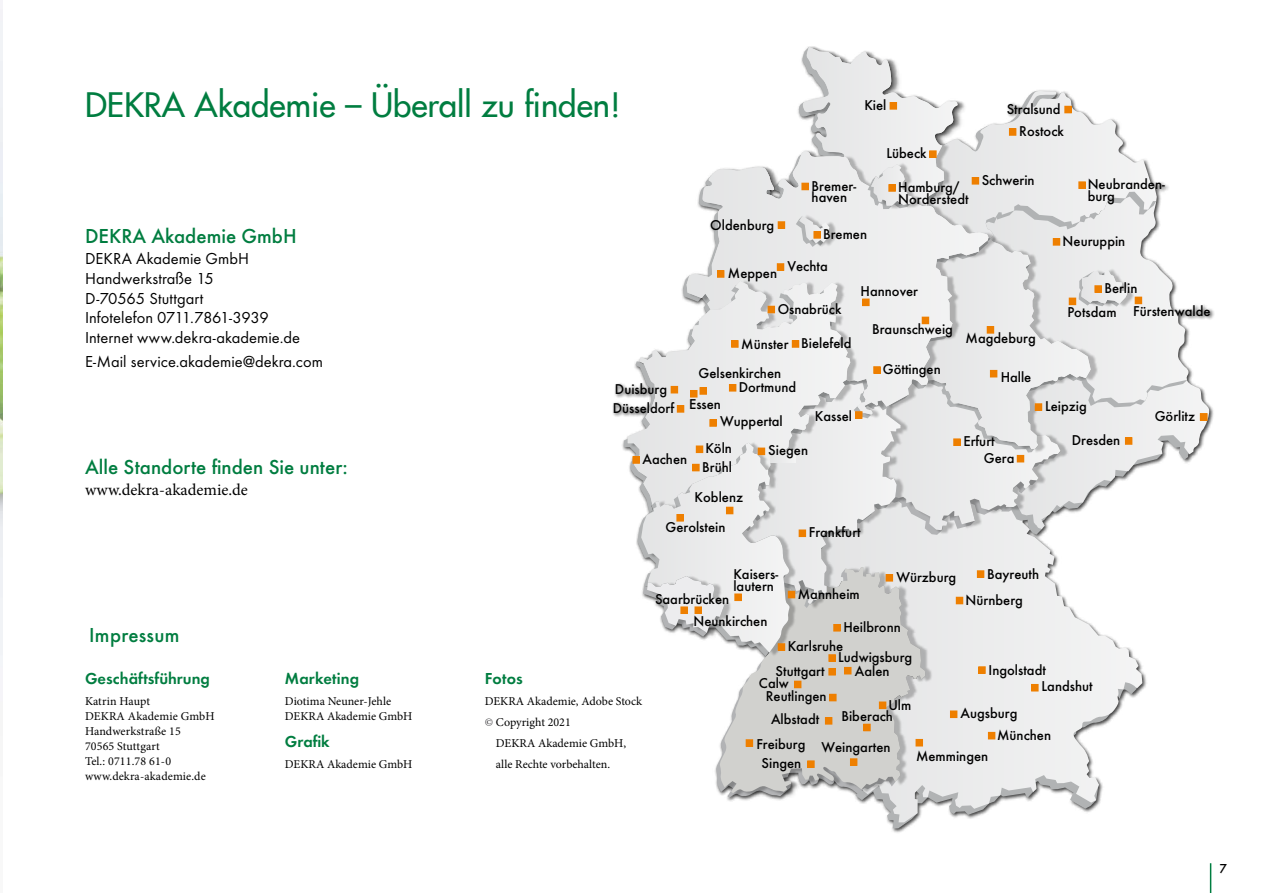
<style>
.page{position:relative;width:1263px;height:893px;background:#fff}
.page>*{position:absolute;margin:0;border:0;box-sizing:border-box;transform-origin:0 0}
.t1{font:500 33px "Futura Com";color:#007d40}
.t2{font:500 21px "Futura TOT";color:#007d40}
.t3{font:16.5px/19.8px "Futura TOT Boo";letter-spacing:.005em;color:#000}
.t4{font:16.5px "Futura TOT Dem";color:#007d40}
.t5{font:16.5px "Minion Pro";color:#000}
.t6{font:500 14.85px/11.7px "Futura TOT";color:#000}
.t7{font:500 13.5px "Futura TOT";color:#000}
.t8{font:12px/15px "Minion Pro";color:#000}
.s1{color:#3e3d40}
</style>
<div class="page">
<img style="left:0;top:0;width:2px;height:702px">
<hr style="left:1210px;top:863px;width:1px;height:30px;background:#007d40">
<svg style="left:855px;top:798px;width:246px;height:24px"></svg>
<svg style="left:628px;top:385px;width:5px;height:92px"></svg>
<svg style="left:633px;top:47px;width:577px;height:751px"></svg>
<div style="left:1078px;top:181px;width:8px;height:8px;border:1px solid #ee7f00"></div>
<div style="left:1009px;top:129px;width:7px;height:6px;background:#ee7f00"></div>
<div style="left:1009px;top:128px;width:7px;height:8px;border:1px solid #ee7f00"></div>
<div style="left:1053px;top:239px;width:7px;height:6px;background:#ee7f00"></div>
<div style="left:1053px;top:238px;width:7px;height:8px;border:1px solid #ee7f00"></div>
<div style="left:788px;top:591px;width:7px;height:7px;background:#ee7f00"></div>
<h1 class="t1" style="left:85px;top:80px;width:537px">DEKRA Akademie – Überall zu finden!</h1>
<p class="t6" style="left:864px;top:99px;width:24px">Kiel</p>
<p class="t6" style="left:811px;top:180px;width:46px">Bremer&shy;haven</p>
<p class="t6" style="left:886px;top:147px;width:42px">Lübeck</p>
<p class="t6" style="left:898px;top:181px;width:72px">Hamburg/<br>Norderstedt</p>
<p class="t6" style="left:1007px;top:103px;width:55px">Stralsund</p>
<p class="t6" style="left:1019px;top:125px;width:46px">Rostock</p>
<p class="t6" style="left:982px;top:174px;width:54px">Schwerin</p>
<p class="t6" style="left:1088px;top:178px;width:79px">Neubranden&shy;burg</p>
<h2 class="t2" style="left:85px;top:224px;width:213px">DEKRA Akademie GmbH</h2>
<p class="t3" style="left:85px;top:248px;width:216px">DEKRA Akademie GmbH<br>Handwerkstraße 15<br>D-70565 Stuttgart<br>Infotelefon 0711.7861-3939<br>Internet www.dekra-akademie.de</p>
<p class="t3" style="left:85px;top:352px;width:239px">E-Mail service.akademie@dekra.com</p>
<h2 class="t2" style="left:85px;top:455px;width:264px">Alle Standorte finden Sie unter:</h2>
<p class="t5" style="left:85px;top:479px;width:164px">www.dekra-akademie.de</p>
<h2 class="t2" style="left:89px;top:623px;width:92px">Impressum</h2>
<p class="t4" style="left:85px;top:669px;width:126px">Geschäftsführung</p>
<p class="t8" style="left:85px;top:694px;width:131px">Katrin Haupt<br>DEKRA Akademie GmbH<br>Handwerkstraße 15<br>70565 Stuttgart<br>Tel.: 0711.78 61-0 www.dekra-akademie.de</p>
<p class="t4" style="left:285px;top:669px;width:76px">Marketing</p>
<p class="t8" style="left:285px;top:694px;width:129px">Diotima Neuner-Jehle<br>DEKRA Akademie GmbH</p>
<p class="t4" style="left:285px;top:732px;width:46px">Grafik</p>
<p class="t8" style="left:285px;top:757px;width:129px">DEKRA Akademie GmbH</p>
<p class="t6" style="left:710px;top:219px;width:66px">Oldenburg</p>
<p class="t6" style="left:728px;top:267px;width:51px">Meppen</p>
<p class="t6" style="left:823px;top:228px;width:46px">Bremen</p>
<p class="t6" style="left:787px;top:260px;width:42px">Vechta</p>
<p class="t6" style="left:778px;top:303px;width:65px">Osnabrück</p>
<p class="t6" style="left:741px;top:337px;width:112px">Münster Bielefeld</p>
<p class="t6" style="left:699px;top:367px;width:84px">Gelsenkirchen</p>
<p class="t6" style="left:615px;top:383px;width:54px">Duisburg</p>
<p class="t6" style="left:739px;top:381px;width:59px">Dortmund</p>
<p class="t6" style="left:613px;top:402px;width:110px">Düsseldorf Essen</p>
<p class="t6" style="left:702px;top:439px;width:31px;line-height:18.5px">Köln<br>Brühl</p>
<p class="t6" style="left:720px;top:416px;width:64px">Wuppertal</p>
<p class="t6" style="left:768px;top:444px;width:41px">Siegen</p>
<p class="t6" style="left:642px;top:453px;width:46px">Aachen</p>
<p class="t6" style="left:695px;top:491px;width:50px">Koblenz</p>
<p class="t6" style="left:815px;top:410px;width:39px">Kassel</p>
<p class="t6" style="left:860px;top:285px;width:59px">Hannover</p>
<p class="t6" style="left:872px;top:323px;width:82px">Braunschweig</p>
<p class="t6" style="left:883px;top:363px;width:59px">Göttingen</p>
<p class="t6" style="left:665px;top:521px;width:62px">Gerolstein</p>
<p class="t6" style="left:809px;top:527px;width:53px">Frankfurt</p>
<p class="t6" style="left:1063px;top:236px;width:64px">Neuruppin</p>
<p class="t6" style="left:1104px;top:282px;width:35px">Berlin</p>
<p class="t6" style="left:966px;top:332px;width:72px">Magdeburg</p>
<p class="t6" style="left:1001px;top:371px;width:32px">Halle</p>
<p class="t6" style="left:1067px;top:305px;width:145px">Potsdam Fürstenwalde</p>
<p class="t6" style="left:1045px;top:400px;width:43px">Leipzig</p>
<p class="t6" style="left:1155px;top:410px;width:42px">Görlitz</p>
<p class="t6" style="left:963px;top:435px;width:33px">Erfurt</p>
<p class="t6" style="left:1072px;top:434px;width:50px">Dresden</p>
<p class="t6" style="left:984px;top:452px;width:32px">Gera</p>
<p class="t4" style="left:485px;top:669px;width:40px">Fotos</p>
<p class="t8" style="left:485px;top:691px;width:159px;line-height:21px">DEKRA Akademie, Adobe Stock <span class="s1">©</span> Copyright 2021</p>
<p class="t8" style="left:496px;top:733px;width:132px;line-height:21px">DEKRA Akademie GmbH, alle Rechte vorbehalten.</p>
<p class="t6" style="left:733px;top:568px;width:46px">Kaisers&shy;lautern</p>
<p class="t6" style="left:655px;top:593px;width:76px">Saarbrücken</p>
<p class="t6" style="left:693px;top:615px;width:76px">Neunkirchen</p>
<p class="t6" style="left:798px;top:588px;width:63px">Mannheim</p>
<p class="t6" style="left:896px;top:571px;width:61px">Würzburg</p>
<p class="t6" style="left:987px;top:568px;width:54px">Bayreuth</p>
<p class="t6" style="left:966px;top:594px;width:59px">Nürnberg</p>
<p class="t6" style="left:843px;top:621px;width:59px">Heilbronn</p>
<p class="t6" style="left:788px;top:640px;width:57px">Karlsruhe</p>
<p class="t6" style="left:766px;top:690px;width:62px">Reutlingen</p>
<p class="t6" style="left:756px;top:734px;width:51px;line-height:19px;text-align:center">Freiburg<br>Singen</p>
<p class="t6" style="left:821px;top:741px;width:71px">Weingarten</p>
<p class="t6" style="left:838px;top:651px;width:75px">Ludwigsburg</p>
<p class="t6" style="left:1041px;top:661px;width:53px;line-height:16.5px;text-indent:-53px">Ingolstadt<br>Landshut</p>
<p class="t6" style="left:776px;top:665px;width:50px">Stuttgart</p>
<p class="t6" style="left:855px;top:665px;width:36px">Aalen</p>
<p class="t6" style="left:759px;top:678px;width:31px">Calw</p>
<p class="t6" style="left:771px;top:713px;width:50px">Albstadt</p>
<p class="t6" style="left:841px;top:699px;width:71px;text-indent:47px">Ulm<br>Biberach</p>
<p class="t6" style="left:960px;top:707px;width:58px">Augsburg</p>
<p class="t6" style="left:916px;top:750px;width:74px">Memmingen</p>
<p class="t6" style="left:997px;top:729px;width:55px">München</p>
<p class="t7" style="left:1219px;top:861px;width:9px">7</p>
</div>
